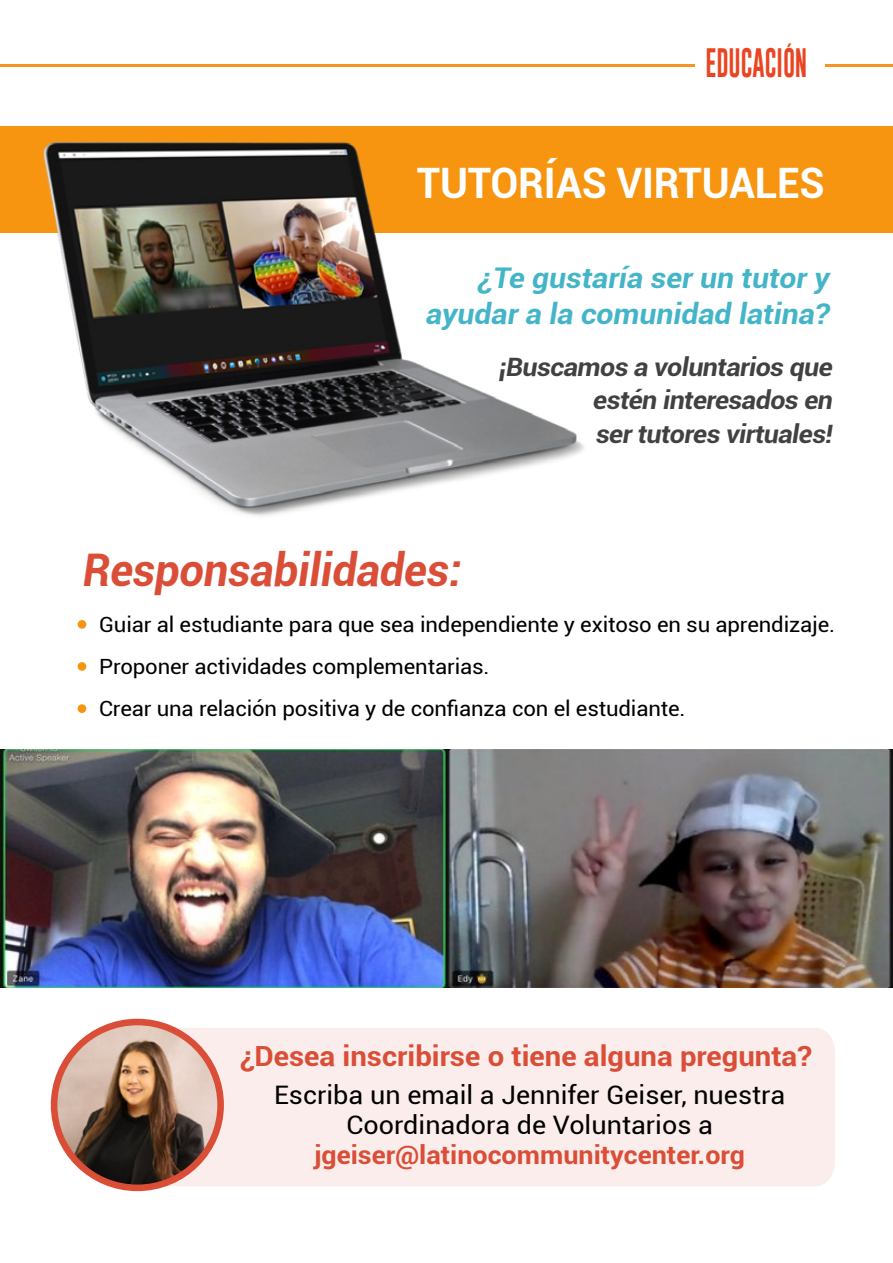
<style>
.page{position:relative;width:893px;height:1263px;background:#fff}
.page>*{position:absolute;margin:0;border:0;box-sizing:border-box;transform-origin:0 0}
.t1{font:italic 700 45px "Roboto";letter-spacing:-.005em;color:#da4e38}
.t2{font:700 42px "Roboto";letter-spacing:-.005em;color:#fff}
.t3{font:30px "Gobold";color:#ea4523;scale:.79 1}
.t4{font:italic 700 28.5px/35.5px "Roboto";color:#44b5c8;text-align:right;scale:1.06 1}
.t5{font:700 27.75px "Roboto";color:#da4e38;scale:1.06 1}
.t6{font:25.5px/30px "Roboto";color:#000;text-align:center;scale:1.06 1}
.t7{font:700 25.5px "Roboto";color:#da4e38;scale:1.06 1}
.t8{font:italic 700 25.35px/33.8px "Roboto";letter-spacing:-.02em;color:#424141;text-align:justify;scale:1.06 1}
.t9{font:21px/42px "Roboto";letter-spacing:-.005em;color:#000;scale:1.06 1}
</style>
<div class="page">
<hr style="left:0;top:64px;width:694px;height:3px;background:#f39523">
<hr style="left:826px;top:64px;width:67px;height:3px;background:#f39523">
<div style="left:0;top:126px;width:893px;height:106px;background:#f79510"></div>
<img style="left:0;top:141px;width:603px;height:487px">
<img style="left:0;top:749px;width:893px;height:238px">
<div style="left:78px;top:620px;width:8px;height:9px;background:#f79510;border-radius:50%"></div>
<div style="left:78px;top:662px;width:8px;height:9px;background:#f79510;border-radius:50%"></div>
<div style="left:78px;top:704px;width:8px;height:9px;background:#f79510;border-radius:50%"></div>
<div style="left:168px;top:1028px;width:667px;height:158px;background:#fbedeb"></div>
<div style="left:51px;top:1019px;width:173px;height:172px;background:#da4e38;border-radius:50%"></div>
<img style="left:57px;top:1025px;width:160px;height:159px;border-radius:80px">
<h3 class="t3" style="left:705px;top:44px;width:131px">EDUCACIÓN</h3>
<h2 class="t2" style="left:417px;top:153px;width:409px">TUTORÍAS VIRTUALES</h2>
<h3 class="t4" style="left:426px;top:259px;width:382px">¿Te gustaría ser un tutor y ayudar a la comunidad latina?</h3>
<p class="t8" style="left:593px;top:349px;width:228px;text-indent:-94px">¡Buscamos a voluntarios que estén interesados en ser tutores virtuales!</p>
<h1 class="t1" style="left:83px;top:538px;width:380px">Responsabilidades:</h1>
<p class="t9" style="left:99px;top:603px;width:696px">Guiar al estudiante para que sea independiente y exitoso en su aprendizaje.<br>Proponer actividades complementarias.<br>Crear una relación positiva y de confianza con el estudiante.</p>
<h3 class="t5" style="left:240px;top:1036px;width:541px">¿Desea inscribirse o tiene alguna pregunta?</h3>
<p class="t6" style="left:274px;top:1079px;width:484px">Escriba un email a Jennifer Geiser, nuestra<br>Coordinadora de Voluntarios a</p>
<p class="t7" style="left:314px;top:1137px;width:408px">jgeiser@latinocommunitycenter.org</p>
</div>
